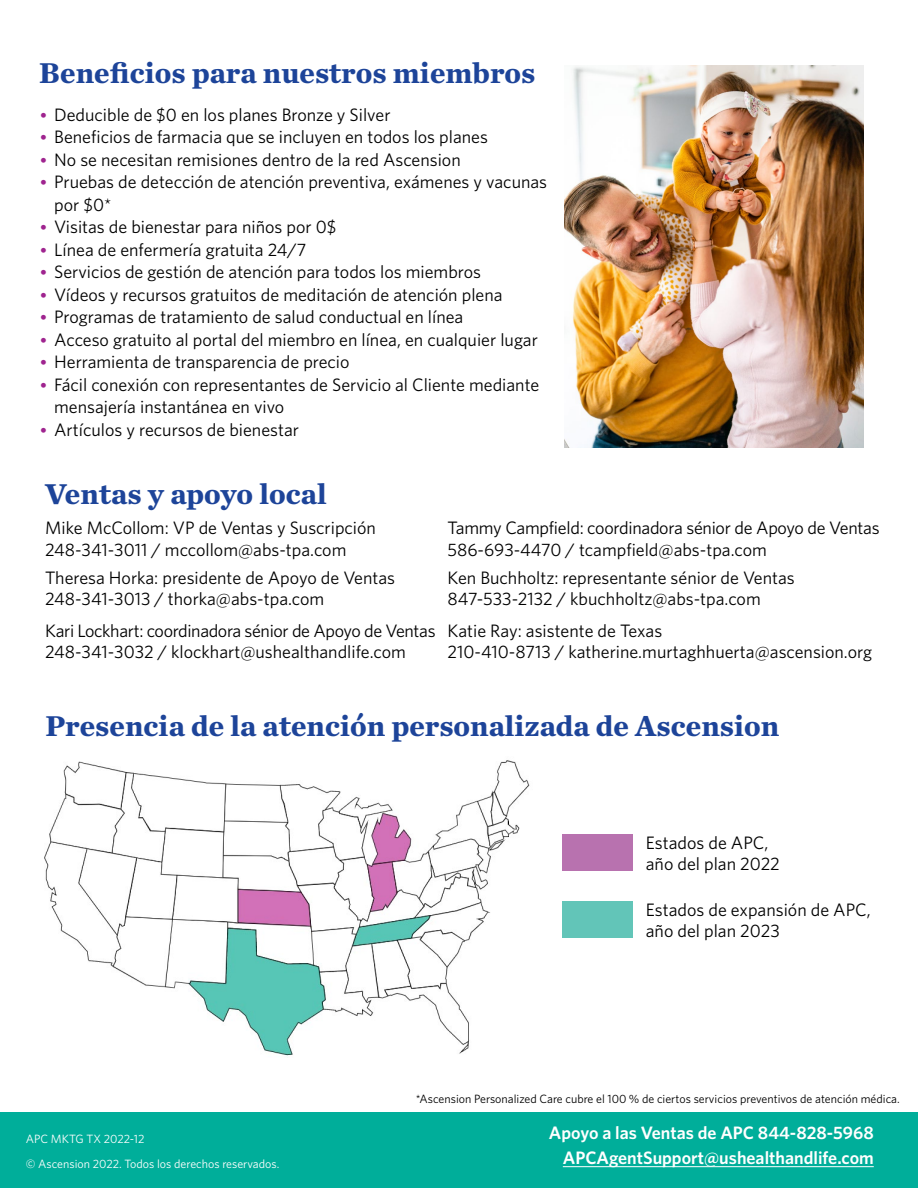
<style>
.page{position:relative;width:918px;height:1188px;background:#fff}
.page>*{position:absolute;margin:0;border:0;box-sizing:border-box;transform-origin:0 0}
.t1{font:700 30px "Chronicle Text G1";color:#1d4499}
.t2{font:18px/21.6px "Whitney";color:#000}
.t3{font:18px/21.6px "Whitney";letter-spacing:-.02em;color:#000}
.t4{font:600 18px "Whitney";color:#fff}
.t5{font:12px "Whitney";color:#000}
.t6{font:12px "Whitney";color:#fff}
.s1{font-family:"Chronicle Text G1";color:#9f248f}
</style>
<div class="page">
<div style="left:0;top:1112px;width:918px;height:76px;background:#00ae9a"></div>
<img style="left:564px;top:66px;width:300px;height:381px">
<img style="left:44px;top:760px;width:486px;height:298px">
<div style="left:562px;top:834px;width:71px;height:37px;background:#b872af"></div>
<div style="left:562px;top:901px;width:71px;height:37px;background:#62c5b8"></div>
<hr style="left:563px;top:1166px;width:311px;height:1px;background:#fff">
<h1 class="t1" style="left:39px;top:49px;width:498px">Beneficios para nuestros miembros</h1>
<p class="t2" style="left:39px;top:103px;width:353px"><span class="s1">•</span> Deducible de $0 en los planes Bronze y Silver</p>
<p class="t2" style="left:39px;top:126px;width:450px"><span class="s1">•</span> Beneficios de farmacia que se incluyen en todos los planes</p>
<p class="t2" style="left:39px;top:148px;width:423px"><span class="s1">•</span> No se necesitan remisiones dentro de la red Ascension</p>
<p class="t2" style="left:54px;top:170px;width:495px;line-height:22.5px;text-indent:-15px"><span class="s1">•</span> Pruebas de detección de atención preventiva, exámenes y vacunas por $0*</p>
<p class="t2" style="left:39px;top:216px;width:299px"><span class="s1">•</span> Visitas de bienestar para niños por 0$</p>
<p class="t2" style="left:39px;top:238px;width:269px"><span class="s1">•</span> Línea de enfermería gratuita 24/7</p>
<p class="t2" style="left:39px;top:261px;width:443px"><span class="s1">•</span> Servicios de gestión de atención para todos los miembros</p>
<p class="t2" style="left:39px;top:283px;width:465px"><span class="s1">•</span> Vídeos y recursos gratuitos de meditación de atención plena</p>
<p class="t2" style="left:39px;top:306px;width:426px"><span class="s1">•</span> Programas de tratamiento de salud conductual en línea</p>
<p class="t2" style="left:39px;top:328px;width:500px"><span class="s1">•</span> Acceso gratuito al portal del miembro en línea, en cualquier lugar</p>
<p class="t2" style="left:39px;top:351px;width:312px"><span class="s1">•</span> Herramienta de transparencia de precio</p>
<p class="t2" style="left:54px;top:373px;width:487px;line-height:22.5px;text-indent:-15px"><span class="s1">•</span> Fácil conexión con representantes de Servicio al Cliente mediante mensajería instantánea en vivo</p>
<p class="t2" style="left:39px;top:418px;width:261px"><span class="s1">•</span> Artículos y recursos de bienestar</p>
<h1 class="t1" style="left:45px;top:470px;width:283px">Ventas y apoyo local</h1>
<p class="t2" style="left:45px;top:517px;width:332px">Mike McCollom: VP de Ventas y Suscripción<br>248-341-3011 / mccollom@abs-tpa.com</p>
<p class="t2" style="left:448px;top:517px;width:434px">Tammy Campfield: coordinadora sénior de Apoyo de Ventas<br>586-693-4470 / tcampfield@abs-tpa.com</p>
<p class="t2" style="left:45px;top:566px;width:351px">Theresa Horka: presidente de Apoyo de Ventas<br>248-341-3013 / thorka@abs-tpa.com</p>
<p class="t2" style="left:448px;top:566px;width:349px">Ken Buchholtz: representante sénior de Ventas<br>847-533-2132 / kbuchholtz@abs-tpa.com</p>
<p class="t3" style="left:45px;top:619px;width:392px">Kari Lockhart: coordinadora sénior de Apoyo de Ventas<br>248-341-3032 / klockhart@ushealthandlife.com</p>
<p class="t2" style="left:448px;top:619px;width:426px">Katie Ray: asistente de Texas<br>210-410-8713 / katherine.murtaghhuerta@ascension.org</p>
<h1 class="t1" style="left:45px;top:702px;width:735px">Presencia de la atención personalizada de Ascension</h1>
<p class="t2" style="left:646px;top:831px;width:136px">Estados de APC, año del plan 2022</p>
<p class="t2" style="left:646px;top:898px;width:226px">Estados de expansión de APC, año del plan 2023</p>
<p class="t6" style="left:26px;top:1131px;width:120px">APC MKTG TX 2022-12</p>
<p class="t5" style="left:416px;top:1091px;width:485px">*Ascension Personalized Care cubre el 100 % de ciertos servicios preventivos de atención médica.</p>
<p class="t4" style="left:549px;top:1122px;width:326px">Apoyo a las Ventas de APC 844-828-5968</p>
<p class="t6" style="left:26px;top:1156px;width:255px">© Ascension 2022. Todos los derechos reservados.</p>
<p class="t4" style="left:563px;top:1147px;width:312px">APCAgentSupport@ushealthandlife.com</p>
</div>
